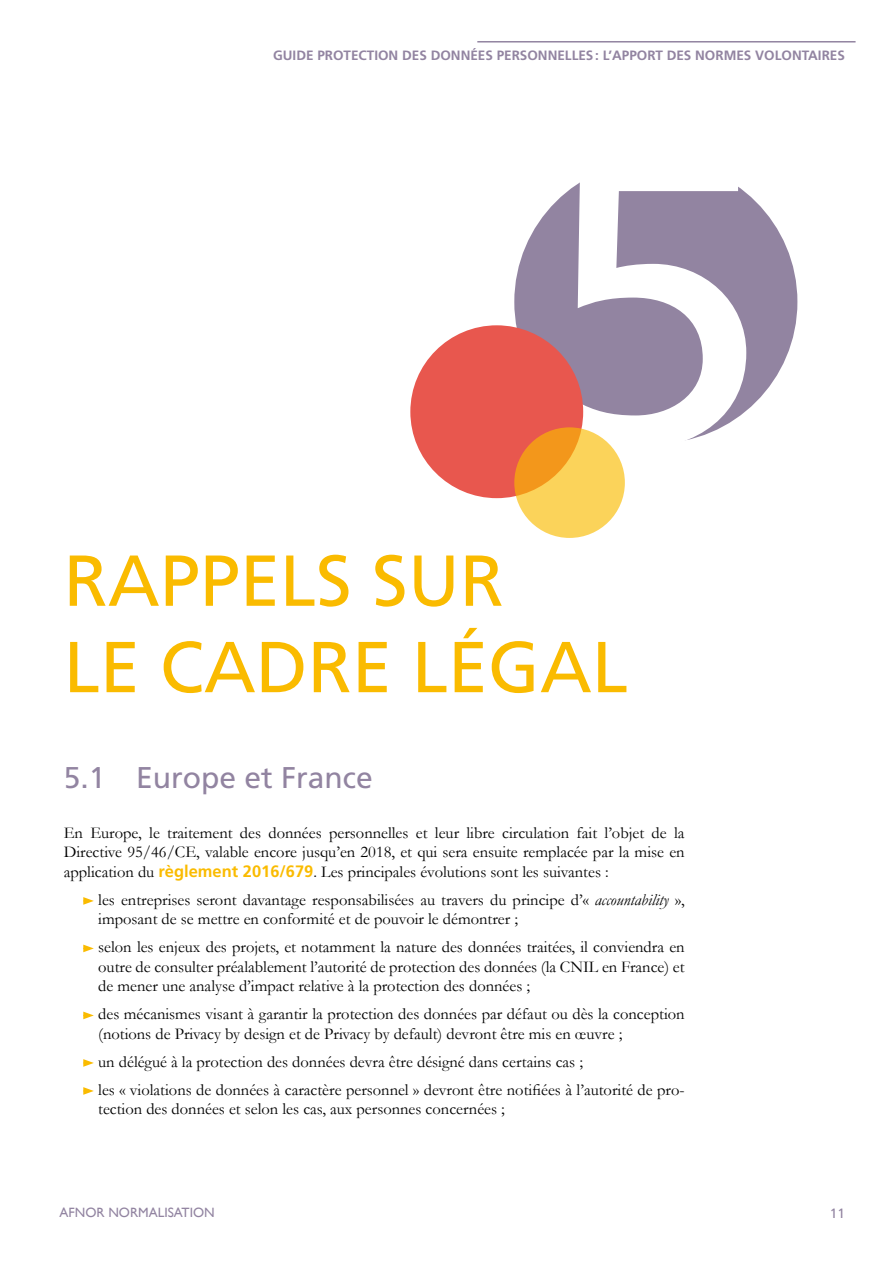
<style>
.page{position:relative;width:893px;height:1263px;background:#fff}
.page>*{position:absolute;margin:0;border:0;box-sizing:border-box;transform-origin:0 0}
.t1{font:411px "Frutiger";color:#fff}
.t2{font:72px/86.4px "Frutiger";color:#fabb00}
.t3{font:30px "Frutiger";color:#9284a1}
.t4{font:16.5px/19.5px "Garamond";color:#000}
.t5{font:700 13.5px "Frutiger";color:#9284a1}
.t6{font:13.5px "Gill Sans";color:#9284a1}
.t7{font:13.5px "Frutiger";color:#9284a1}
.s1{font-family:"Frutiger";font-weight:700;color:#fabb00}
.s2{font-style:italic}
</style>
<div class="page">
<hr style="left:477px;top:41px;width:378px;height:2px;background:#9284a1">
<div style="left:514px;top:160px;width:283px;height:283px;background:#9284a1;border-radius:50%"></div>
<div style="left:410px;top:325px;width:173px;height:173px;background:#e8574e;border-radius:50%"></div>
<svg style="left:514px;top:427px;width:111px;height:111px;fill:#fbd35a"></svg>
<svg style="left:83px;top:897px;width:11px;height:8px"></svg>
<svg style="left:83px;top:944px;width:11px;height:8px"></svg>
<svg style="left:83px;top:1011px;width:11px;height:8px"></svg>
<svg style="left:83px;top:1059px;width:11px;height:8px"></svg>
<svg style="left:83px;top:1087px;width:11px;height:8px"></svg>
<p class="t5" style="left:273px;top:47px;width:573px">GUIDE PROTECTION DES DONNÉES PERSONNELLES: L’APPORT DES NORMES VOLONTAIRES</p>
<h1 class="t1" style="left:542px;top:60px;width:230px">5</h1>
<h2 class="t2" style="left:64px;top:537px;width:566px">RAPPELS SUR<br>LE CADRE LÉGAL</h2>
<h3 class="t3" style="left:64px;top:760px;width:310px">5.1 Europe et France</h3>
<p class="t4" style="left:64px;top:823px;width:622px;text-align:justify">En Europe, le traitement des données personnelles et leur libre circulation fait l’objet de la Directive 95/46/CE, valable encore jusqu’en 2018, et qui sera ensuite remplacée par la mise en application du <span class="s1">règlement 2016/679</span>. Les principales évolutions sont les suivantes :</p>
<p class="t4" style="left:98px;top:890px;width:588px">les entreprises seront davantage responsabilisées au travers du principe d’« <span class="s2">accountability</span> », imposant de se mettre en conformité et de pouvoir le démontrer ;</p>
<p class="t4" style="left:98px;top:937px;width:588px;text-align:justify">selon les enjeux des projets, et notamment la nature des données traitées, il conviendra en outre de consulter préalablement l’autorité de protection des données (la CNIL en France) et de mener une analyse d’impact relative à la protection des données ;</p>
<p class="t4" style="left:98px;top:1004px;width:588px">des mécanismes visant à garantir la protection des données par défaut ou dès la conception (notions de Privacy by design et de Privacy by default) devront être mis en œuvre ;</p>
<p class="t4" style="left:98px;top:1047px;width:588px;line-height:28px">un délégué à la protection des données devra être désigné dans certains cas ;<br>les « violations de données à caractère personnel » devront être notifiées à l’autorité de pro-</p>
<p class="t4" style="left:98px;top:1099px;width:408px">tection des données et selon les cas, aux personnes concernées ;</p>
<p class="t6" style="left:60px;top:1205px;width:157px">AFNOR NORMALISATION</p>
<p class="t7" style="left:830px;top:1205px;width:17px">11</p>
</div>
